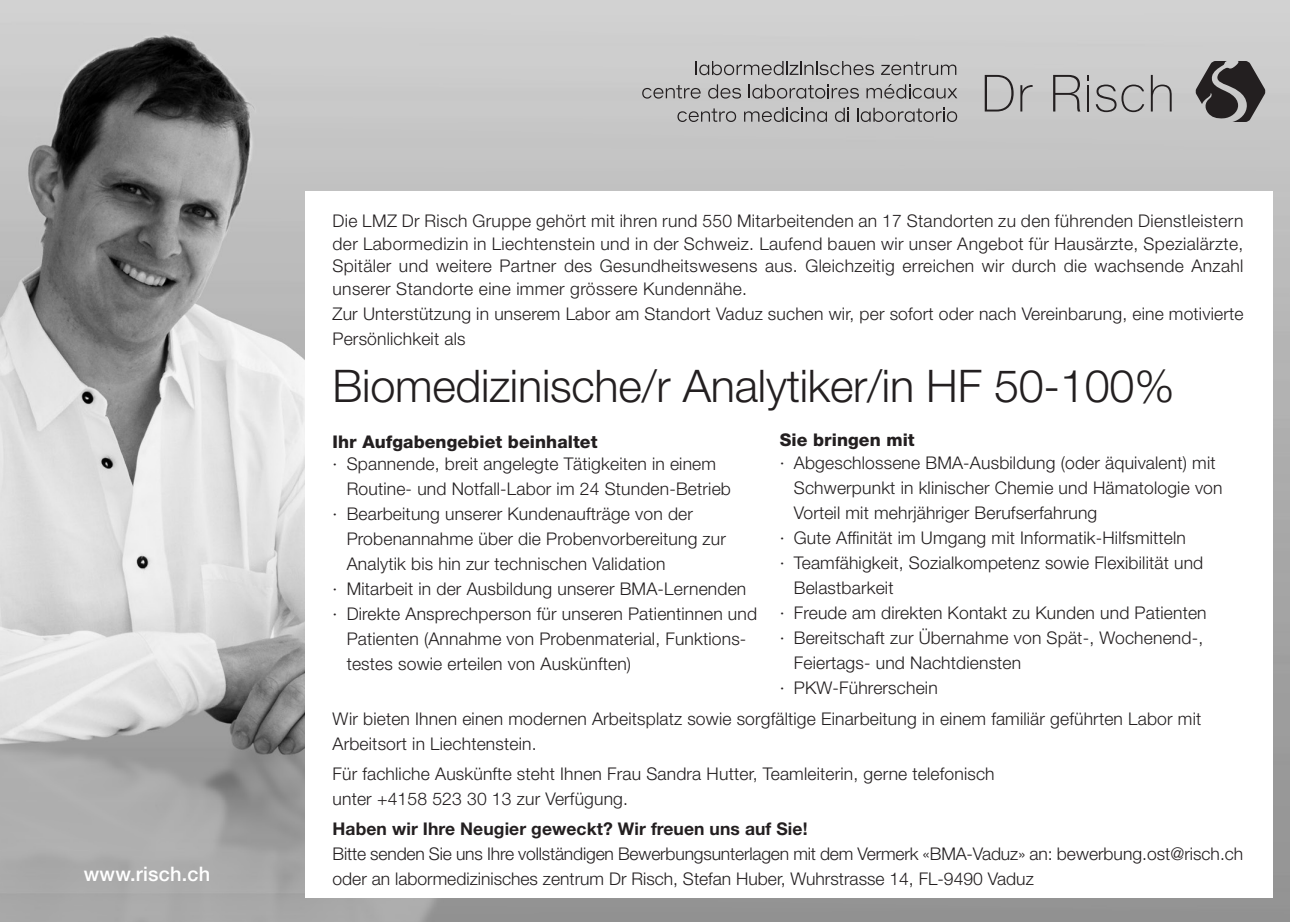
<style>
.page{position:relative;width:1290px;height:922px;background:#fff}
.page>*{position:absolute;margin:0;border:0;box-sizing:border-box;transform-origin:0 0}
.t1{font:300 45px "Helvetica Neue LT Std";letter-spacing:-.005em;color:#231f20}
.t2{font:500 20px "Helvetica Neue LT Std";letter-spacing:.01em;color:#fff}
.t3{font:300 17.5px/25px "Helvetica Neue LT Std";letter-spacing:.01em;color:#231f20}
.t4{font:700 17.5px "Helvetica Neue LT Std";letter-spacing:.005em;color:#231f20}
.t5{font:800 17.5px "Helvetica Neue LT Std";letter-spacing:.005em;color:#231f20}
</style>
<div class="page">
<img style="left:0;top:0;width:1290px;height:921px">
<div style="left:305px;top:191px;width:967px;height:707px;background:#fff"></div>
<svg style="left:835px;top:108px;width:14px;height:14px"></svg>
<svg style="left:857px;top:108px;width:100px;height:14px"></svg>
<svg style="left:744px;top:108px;width:83px;height:14px"></svg>
<svg style="left:677px;top:108px;width:59px;height:14px"></svg>
<svg style="left:881px;top:62px;width:75px;height:13px"></svg>
<svg style="left:696px;top:61px;width:178px;height:14px;background:#a2a1a1"></svg>
<svg style="left:866px;top:84px;width:91px;height:15px"></svg>
<svg style="left:642px;top:85px;width:59px;height:14px"></svg>
<svg style="left:708px;top:84px;width:33px;height:15px"></svg>
<svg style="left:749px;top:84px;width:110px;height:15px;background:#a2a1a1"></svg>
<hr style="left:1087px;top:85px;width:2px;height:26px;background:#231f20">
<svg style="left:1020px;top:85px;width:12px;height:26px"></svg>
<svg style="left:985px;top:75px;width:28px;height:36px"></svg>
<svg style="left:1053px;top:75px;width:27px;height:36px"></svg>
<svg style="left:1151px;top:75px;width:20px;height:36px"></svg>
<svg style="left:1096px;top:84px;width:48px;height:28px"></svg>
<svg style="left:1195px;top:61px;width:70px;height:61px;background:#656363"></svg>
<p class="t2" style="left:84px;top:861px;width:128px">www.risch.ch</p>
<p class="t3" style="left:332px;top:209px;width:912px;line-height:22.5px;text-align:justify">Die LMZ Dr Risch Gruppe gehört mit ihren rund 550 Mitarbeitenden an 17 Standorten zu den führenden Dienstleistern der Labormedizin in Liechtenstein und in der Schweiz. Laufend bauen wir unser Angebot für Hausärzte, Spezialärzte, Spitäler und weitere Partner des Gesundheitswesens aus. Gleichzeitig erreichen wir durch die wachsende Anzahl unserer Standorte eine immer grössere Kundennähe.</p>
<p class="t3" style="left:332px;top:301px;width:912px">Zur Unterstützung in unserem Labor am Standort Vaduz suchen wir, per sofort oder nach Vereinbarung, eine motivierte<br>Persönlichkeit als</p>
<p class="t1" style="left:332px;top:358px;width:843px">Biomedizinische/r Analytiker/in HF 50-100%</p>
<p class="t5" style="left:332px;top:431px;width:267px">Ihr Aufgabengebiet beinhaltet</p>
<p class="t3" style="left:347px;top:451px;width:386px;text-indent:-14px">· Spannende, breit angelegte Tätigkeiten in einem<br>Routine- und Notfall-Labor im 24 Stunden-Betrieb</p>
<p class="t3" style="left:347px;top:501px;width:381px;text-indent:-14px">· Bearbeitung unserer Kundenaufträge von der<br>Probenannahme über die Probenvorbereitung zur<br>Analytik bis hin zur technischen Validation</p>
<p class="t3" style="left:332px;top:576px;width:415px">· Mitarbeit in der Ausbildung unserer BMA-Lernenden</p>
<p class="t3" style="left:347px;top:601px;width:412px;text-indent:-14px">· Direkte Ansprechperson für unseren Patientinnen und<br>Patienten (Annahme von Probenmaterial, Funktions&shy;testes sowie erteilen von Auskünften)</p>
<p class="t5" style="left:780px;top:429px;width:137px">Sie bringen mit</p>
<p class="t3" style="left:794px;top:449px;width:430px;text-indent:-14px">· Abgeschlossene BMA-Ausbildung (oder äquivalent) mit<br>Schwerpunkt in klinischer Chemie und Hämatologie von<br>Vorteil mit mehrjähriger Berufserfahrung</p>
<p class="t3" style="left:780px;top:524px;width:408px">· Gute Affinität im Umgang mit Informatik-Hilfsmitteln</p>
<p class="t3" style="left:794px;top:549px;width:411px;text-indent:-14px">· Teamfähigkeit, Sozialkompetenz sowie Flexibilität und<br>Belastbarkeit</p>
<p class="t3" style="left:780px;top:599px;width:428px">· Freude am direkten Kontakt zu Kunden und Patienten</p>
<p class="t3" style="left:794px;top:624px;width:411px;text-indent:-14px">· Bereitschaft zur Übernahme von Spät-, Wochenend-,<br>Feiertags- und Nachtdiensten</p>
<p class="t3" style="left:780px;top:674px;width:160px">· PKW-Führerschein</p>
<p class="t3" style="left:332px;top:705px;width:870px">Wir bieten Ihnen einen modernen Arbeitsplatz sowie sorgfältige Einarbeitung in einem familiär geführten Labor mit</p>
<p class="t3" style="left:332px;top:730px;width:206px">Arbeitsort in Liechtenstein.</p>
<p class="t3" style="left:332px;top:760px;width:664px">Für fachliche Auskünfte steht Ihnen Frau Sandra Hutter, Teamleiterin, gerne telefonisch</p>
<p class="t3" style="left:332px;top:785px;width:297px">unter +4158 523 30 13 zur Verfügung.</p>
<p class="t4" style="left:332px;top:817px;width:476px">Haben wir Ihre Neugier geweckt? Wir freuen uns auf Sie!</p>
<p class="t3" style="left:332px;top:840px;width:912px">Bitte senden Sie uns Ihre vollständigen Bewerbungsunterlagen mit dem Vermerk «BMA-Vaduz» an: bewerbung.ost@risch.ch oder an labormedizinisches zentrum Dr Risch, Stefan Huber, Wuhrstrasse 14, FL-9490 Vaduz</p>
</div>
